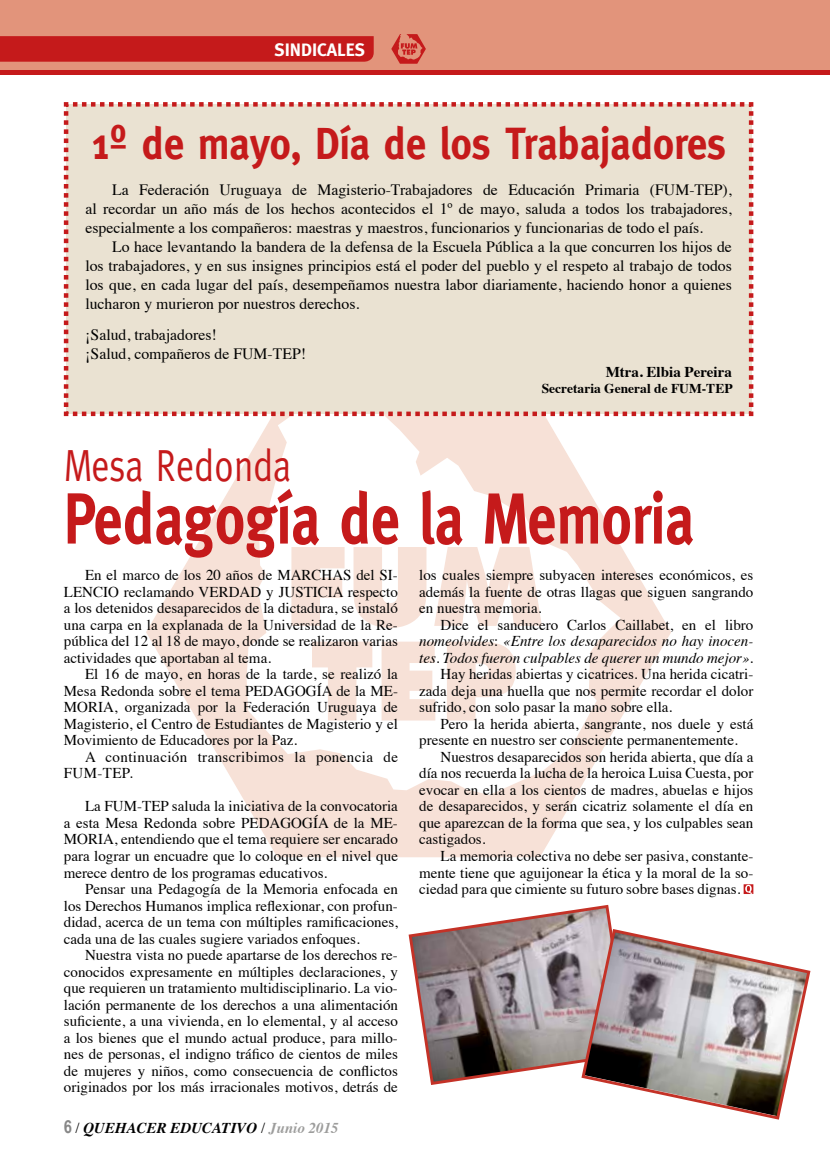
<style>
.page{position:relative;width:830px;height:1170px;background:#fff}
.page>*{position:absolute;margin:0;border:0;box-sizing:border-box;transform-origin:0 0}
.t1{font:700 72px "Meta";color:#c51a1b;scale:.8 1}
.t2{font:700 45px "Meta";color:#c51a1b;scale:.9 1}
.t3{font:45px "Meta";color:#c51a1b;scale:.8 1}
.t4{font:700 18px "Meta";color:#fff}
.t5{font:15.75px/18.9px "Times";color:#000;text-align:justify}
.t6{font:15px/16.5px "Times";color:#000;text-align:justify}
.t7{font:italic 15px "Times";color:#000}
.t8{font:15px/16.5px "Times";letter-spacing:.025em;color:#000}
.t9{font:italic 700 15px "Times";color:#000}
.t10{font:700 15px "Times";color:#000}
.t11{font:700 13.5px "Times";color:#000}
.s1{font-family:"Arial Narrow";font-style:normal;font-size:18px;color:#878787}
.s2{font-weight:400;font-style:normal}
.s3{color:#9d9d9c}
.s4{font-style:normal}
</style>
<div class="page">
<svg style="left:146px;top:418px;width:525px;height:439px"></svg>
<hr style="left:829px;top:36px;width:1px;height:38px;background:#c51a1b">
<hr style="left:829px;top:0;width:1px;height:70px;background:#e2947b">
<div style="left:0;top:33px;width:829px;height:41px;background:#c51a1b"></div>
<div style="left:0;top:0;width:829px;height:70px;background:#e2947b"></div>
<svg style="left:0;top:36px;width:374px;height:26px;background:#c51c1c"></svg>
<svg style="left:391px;top:34px;width:34px;height:30px"></svg>
<div style="left:63px;top:102px;width:691px;height:316px;background:#eae2d2"></div>
<svg style="left:743px;top:884px;width:10px;height:9px"></svg>
<svg style="left:408px;top:904px;width:204px;height:181px"></svg>
<svg style="left:579px;top:927px;width:232px;height:193px"></svg>
<p class="t4" style="left:274px;top:40px;width:92px">SINDICALES</p>
<h2 class="t2" style="left:91px;top:117px;width:706px">1º de mayo, Día de los Trabajadores</h2>
<p class="t5" style="left:85px;top:179px;width:647px;text-indent:27px">La Federación Uruguaya de Magisterio-Trabajadores de Educación Primaria (FUM-TEP), al recordar un año más de los hechos acontecidos el 1º de mayo, saluda a todos los trabajadores, especialmente a los compañeros: maestras y maestros, funcionarios y funcionarias de todo el país.</p>
<p class="t5" style="left:85px;top:236px;width:647px;text-indent:27px">Lo hace levantando la bandera de la defensa de la Escuela Pública a la que concurren los hijos de los trabajadores, y en sus insignes principios está el poder del pueblo y el respeto al trabajo de todos los que, en cada lugar del país, desempeñamos nuestra labor diariamente, haciendo honor a quienes lucharon y murieron por nuestros derechos.</p>
<p class="t5" style="left:85px;top:324px;width:222px">¡Salud, trabajadores!<br>¡Salud, compañeros de FUM-TEP!</p>
<p class="t10" style="left:605px;top:357px;width:127px">Mtra. Elbia Pereira</p>
<p class="t11" style="left:541px;top:375px;width:192px">Secretaria General de FUM-TEP</p>
<h2 class="t3" style="left:64px;top:439px;width:286px">Mesa Redonda</h2>
<h1 class="t1" style="left:64px;top:477px;width:788px">Pedagogía de la Memoria</h1>
<p class="t6" style="left:64px;top:565px;width:335px;text-indent:21px">En el marco de los 20 años de MARCHAS del SI-LENCIO reclamando VERDAD y JUSTICIA respecto a los detenidos desaparecidos de la dictadura, se instaló una carpa en la explanada de la Universidad de la Re&shy;pública del 12 al 18 de mayo, donde se realizaron varias actividades que aportaban al tema.</p>
<p class="t6" style="left:64px;top:664px;width:335px;text-indent:21px">El 16 de mayo, en horas de la tarde, se realizó la Mesa Redonda sobre el tema PEDAGOGÍA de la ME-MORIA, organizada por la Federación Uruguaya de Magisterio, el Centro de Estudiantes de Magisterio y el Movimiento de Educadores por la Paz.</p>
<p class="t8" style="left:64px;top:747px;width:335px;text-indent:21px">A continuación transcribimos la ponencia de<br>FUM-TEP.</p>
<p class="t6" style="left:64px;top:796px;width:335px;text-indent:21px">La FUM-TEP saluda la iniciativa de la convocatoria a esta Mesa Redonda sobre PEDAGOGÍA de la ME-MORIA, entendiendo que el tema requiere ser encarado para lograr un encuadre que lo coloque en el nivel que merece dentro de los programas educativos.</p>
<p class="t6" style="left:64px;top:879px;width:335px;text-indent:21px">Pensar una Pedagogía de la Memoria enfocada en los Derechos Humanos implica reflexionar, con profun&shy;didad, acerca de un tema con múltiples ramificaciones, cada una de las cuales sugiere variados enfoques.</p>
<p class="t6" style="left:64px;top:945px;width:335px;text-indent:21px">Nuestra vista no puede apartarse de los derechos re&shy;conocidos expresamente en múltiples declaraciones, y que requieren un tratamiento multidisciplinario. La vio&shy;lación permanente de los derechos a una alimentación suficiente, a una vivienda, en lo elemental, y al acceso a los bienes que el mundo actual produce, para millo&shy;nes de personas, el indigno tráfico de cientos de miles de mujeres y niños, como consecuencia de conflictos originados por los más irracionales motivos, detrás de</p>
<p class="t9" style="left:64px;top:1113px;width:276px"><span class="s1">6</span> <span class="s2">/</span> QUEHACER EDUCATIVO <span class="s2">/</span> <span class="s3">Junio 2015</span></p>
<p class="t6" style="left:419px;top:565px;width:335px">los cuales siempre subyacen intereses económicos, es además la fuente de otras llagas que siguen sangrando en nuestra memoria.</p>
<p class="t6" style="left:440px;top:615px;width:314px">Dice el sanducero Carlos Caillabet, en el libro</p>
<p class="t7" style="left:419px;top:628px;width:335px">nomeolvides<span class="s4">:</span> «Entre los desaparecidos no hay inocen-</p>
<p class="t7" style="left:419px;top:644px;width:335px">tes. Todos fueron culpables de querer un mundo mejor»<span class="s4">.</span></p>
<p class="t6" style="left:440px;top:664px;width:314px">Hay heridas abiertas y cicatrices. Una herida cicatri-</p>
<p class="t6" style="left:419px;top:681px;width:335px">zada deja una huella que nos permite recordar el dolor</p>
<p class="t6" style="left:419px;top:697px;width:254px">sufrido, con solo pasar la mano sobre ella.</p>
<p class="t6" style="left:440px;top:714px;width:314px">Pero la herida abierta, sangrante, nos duele y está</p>
<p class="t6" style="left:419px;top:730px;width:320px">presente en nuestro ser consciente permanentemente.</p>
<p class="t6" style="left:440px;top:747px;width:314px">Nuestros desaparecidos son herida abierta, que día a</p>
<p class="t6" style="left:419px;top:763px;width:335px">día nos recuerda la lucha de la heroica Luisa Cuesta, por</p>
<p class="t6" style="left:419px;top:780px;width:335px">evocar en ella a los cientos de madres, abuelas e hijos</p>
<p class="t6" style="left:419px;top:796px;width:335px">de desaparecidos, y serán cicatriz solamente el día en</p>
<p class="t6" style="left:419px;top:813px;width:335px">que aparezcan de la forma que sea, y los culpables sean</p>
<p class="t6" style="left:419px;top:829px;width:68px">castigados.</p>
<p class="t6" style="left:440px;top:846px;width:314px">La memoria colectiva no debe ser pasiva, constante-</p>
<p class="t6" style="left:419px;top:862px;width:335px">mente tiene que aguijonear la ética y la moral de la so-</p>
<p class="t6" style="left:419px;top:879px;width:322px">ciedad para que cimiente su futuro sobre bases dignas.</p>
</div>
